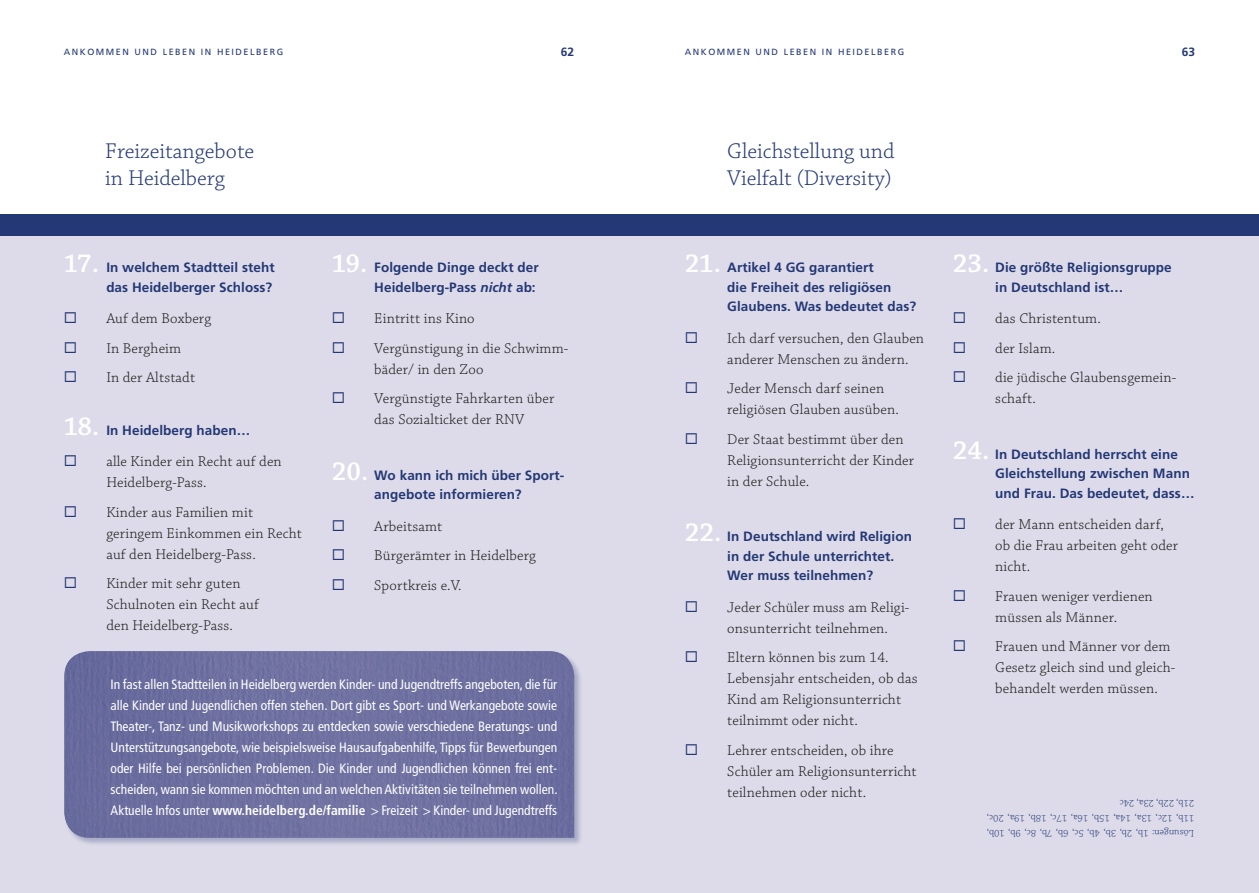
<style>
.page{position:relative;width:1259px;height:893px;background:#fff}
.page>*{position:absolute;margin:0;border:0;box-sizing:border-box;transform-origin:0 0}
.t1{font:300 22.5px/27px "Chaparral Pro";color:#243876}
.t2{font:300 15px/21px "Chaparral Pro";letter-spacing:.01em;color:#1d1d1b}
.t3{font:condensed 13.5px/21px "Frutiger";color:#fff;text-align:justify}
.t4{font:700 13.5px/19.5px "Frutiger";letter-spacing:.005em;color:#243876}
.t5{font:700 12px "Frutiger";color:#243876}
.t6{font:300 10.2px/15px "Chaparral Pro";color:#243876;text-align:justify}
.t7{font:9px "Frutiger";letter-spacing:.17em;color:#243876}
.s1{font-family:"Chaparral Pro";font-weight:600;font-size:27px;color:#fff}
.s2{color:#243876}
.s3{font-style:italic}
.s4{font-weight:700}
</style>
<div class="page">
<div style="left:0;top:231px;width:1259px;height:662px;background:#dddbe9"></div>
<div style="left:64px;top:651px;width:519px;height:196px;background:#243876;opacity:.3"></div>
<img style="left:64px;top:651px;width:510px;height:187px">
<div style="left:0;top:215px;width:1259px;height:21px;background:#243876"></div>
<p class="t7" style="left:64px;top:47px;width:221px">ANKOMMEN UND LEBEN IN HEIDELBERG</p>
<p class="t5" style="left:561px;top:45px;width:15px">62</p>
<p class="t7" style="left:685px;top:47px;width:221px">ANKOMMEN UND LEBEN IN HEIDELBERG</p>
<p class="t5" style="left:1181px;top:45px;width:15px">63</p>
<h1 class="t1" style="left:105px;top:138px;width:150px">Freizeitangebote in Heidelberg</h1>
<p class="t4" style="left:64px;top:258px;width:212px;text-align:right"><span class="s1">17.</span> In welchem Stadtteil steht das Heidelberger Schloss?</p>
<p class="t2" style="left:64px;top:309px;width:149px"><span class="s2">◻</span> Auf dem Boxberg</p>
<p class="t2" style="left:64px;top:338px;width:119px"><span class="s2">◻</span> In Bergheim</p>
<p class="t2" style="left:64px;top:368px;width:133px"><span class="s2">◻</span> In der Altstadt</p>
<p class="t4" style="left:64px;top:420px;width:188px"><span class="s1">18.</span> In Heidelberg haben…</p>
<p class="t2" style="left:106px;top:452px;width:177px;text-indent:-43px"><span class="s2">◻</span> alle Kinder ein Recht auf den<br>Heidelberg-Pass.</p>
<p class="t2" style="left:106px;top:502px;width:197px;text-indent:-43px"><span class="s2">◻</span> Kinder aus Familien mit geringem Einkommen ein Recht auf den Heidelberg-Pass.</p>
<p class="t2" style="left:106px;top:574px;width:154px;text-indent:-43px"><span class="s2">◻</span> Kinder mit sehr guten<br>Schulnoten ein Recht auf den Heidelberg-Pass.</p>
<p class="t4" style="left:332px;top:258px;width:208px;text-align:right"><span class="s1">19.</span> Folgende Dinge deckt der<br>Heidelberg-Pass <span class="s3">nicht</span> ab:</p>
<p class="t2" style="left:332px;top:309px;width:144px"><span class="s2">◻</span> Eintritt ins Kino</p>
<p class="t2" style="left:374px;top:338px;width:196px;text-indent:-43px"><span class="s2">◻</span> Vergünstigung in die Schwimm&shy;bäder/ in den Zoo</p>
<p class="t2" style="left:374px;top:389px;width:181px;text-indent:-43px"><span class="s2">◻</span> Vergünstigte Fahrkarten über das Sozialticket der RNV</p>
<p class="t4" style="left:332px;top:465px;width:234px;text-align:center"><span class="s1">20.</span> Wo kann ich mich über Sport&shy;angebote informieren?</p>
<p class="t2" style="left:332px;top:516px;width:112px"><span class="s2">◻</span> Arbeitsamt</p>
<p class="t2" style="left:332px;top:546px;width:206px"><span class="s2">◻</span> Bürgerämter in Heidelberg</p>
<p class="t2" style="left:332px;top:575px;width:131px"><span class="s2">◻</span> Sportkreis e.V.</p>
<p class="t3" style="left:111px;top:674px;width:448px">In fast allen Stadtteilen in Heidelberg werden Kinder- und Jugendtreffs angeboten, die für alle Kinder und Jugendlichen offen stehen. Dort gibt es Sport- und Werkangebote sowie Theater-, Tanz- und Musikworkshops zu entdecken sowie verschiedene Beratungs- und Unterstützungsangebote, wie beispielsweise Hausaufgabenhilfe, Tipps für Bewerbungen oder Hilfe bei persönlichen Problemen. Die Kinder und Jugendlichen können frei ent&shy;scheiden, wann sie kommen möchten und an welchen Aktivitäten sie teilnehmen wollen.<br>Aktuelle Infos unter <span class="s4">www.heidelberg.de/familie</span> &gt; Freizeit &gt; Kinder- und Jugendtreffs</p>
<h1 class="t1" style="left:727px;top:138px;width:169px">Gleichstellung und<br>Vielfalt (Diversity)</h1>
<p class="t4" style="left:727px;top:258px;width:190px;text-indent:-43px"><span class="s1">21.</span> Artikel 4 GG garantiert<br>die Freiheit des religiösen<br>Glaubens. Was bedeutet das?</p>
<p class="t2" style="left:727px;top:328px;width:198px;text-indent:-43px"><span class="s2">◻</span> Ich darf versuchen, den Glauben anderer Menschen zu ändern.</p>
<p class="t2" style="left:727px;top:379px;width:173px;text-indent:-43px"><span class="s2">◻</span> Jeder Mensch darf seinen religiösen Glauben ausüben.</p>
<p class="t2" style="left:727px;top:429px;width:188px;text-indent:-43px"><span class="s2">◻</span> Der Staat bestimmt über den<br>Religionsunterricht der Kinder in der Schule.</p>
<p class="t4" style="left:727px;top:527px;width:186px;text-indent:-43px"><span class="s1">22.</span> In Deutschland wird Religion in der Schule unterrichtet.<br>Wer muss teilnehmen?</p>
<p class="t2" style="left:727px;top:597px;width:184px;text-indent:-43px"><span class="s2">◻</span> Jeder Schüler muss am Religi&shy;onsunterricht teilnehmen.</p>
<p class="t2" style="left:727px;top:648px;width:192px;text-indent:-43px"><span class="s2">◻</span> Eltern können bis zum 14.<br>Lebensjahr entscheiden, ob das<br>Kind am Religionsunterricht teilnimmt oder nicht.</p>
<p class="t2" style="left:727px;top:740px;width:191px;text-indent:-43px"><span class="s2">◻</span> Lehrer entscheiden, ob ihre<br>Schüler am Religionsunterricht teilnehmen oder nicht.</p>
<p class="t4" style="left:952px;top:258px;width:220px;text-align:center"><span class="s1">23.</span> Die größte Religionsgruppe in Deutschland ist…</p>
<p class="t2" style="left:952px;top:309px;width:150px"><span class="s2">◻</span> das Christentum.</p>
<p class="t2" style="left:952px;top:338px;width:104px"><span class="s2">◻</span> der Islam.</p>
<p class="t2" style="left:995px;top:368px;width:182px;text-indent:-43px"><span class="s2">◻</span> die jüdische Glaubensgemein&shy;schaft.</p>
<p class="t4" style="left:995px;top:444px;width:201px;text-indent:-43px"><span class="s1">24.</span> In Deutschland herrscht eine<br>Gleichstellung zwischen Mann und Frau. Das bedeutet, dass…</p>
<p class="t2" style="left:995px;top:515px;width:184px;text-indent:-43px"><span class="s2">◻</span> der Mann entscheiden darf, ob die Frau arbeiten geht oder nicht.</p>
<p class="t2" style="left:952px;top:586px;width:201px;text-align:center"><span class="s2">◻</span> Frauen weniger verdienen müssen als Männer.</p>
<p class="t2" style="left:995px;top:637px;width:182px;text-indent:-43px"><span class="s2">◻</span> Frauen und Männer vor dem<br>Gesetz gleich sind und gleich&shy;behandelt werden müssen.</p>
<p class="t6" style="left:1194px;top:840px;width:209px;rotate:-180deg">Lösungen: 1b, 2b, 3b, 4b, 5c, 6b, 7b, 8c, 9b, 10b, 11b, 12c, 13a, 14a, 15b, 16a, 17c, 18b, 19a, 20c, 21b, 22b, 23a, 24c</p>
</div>
